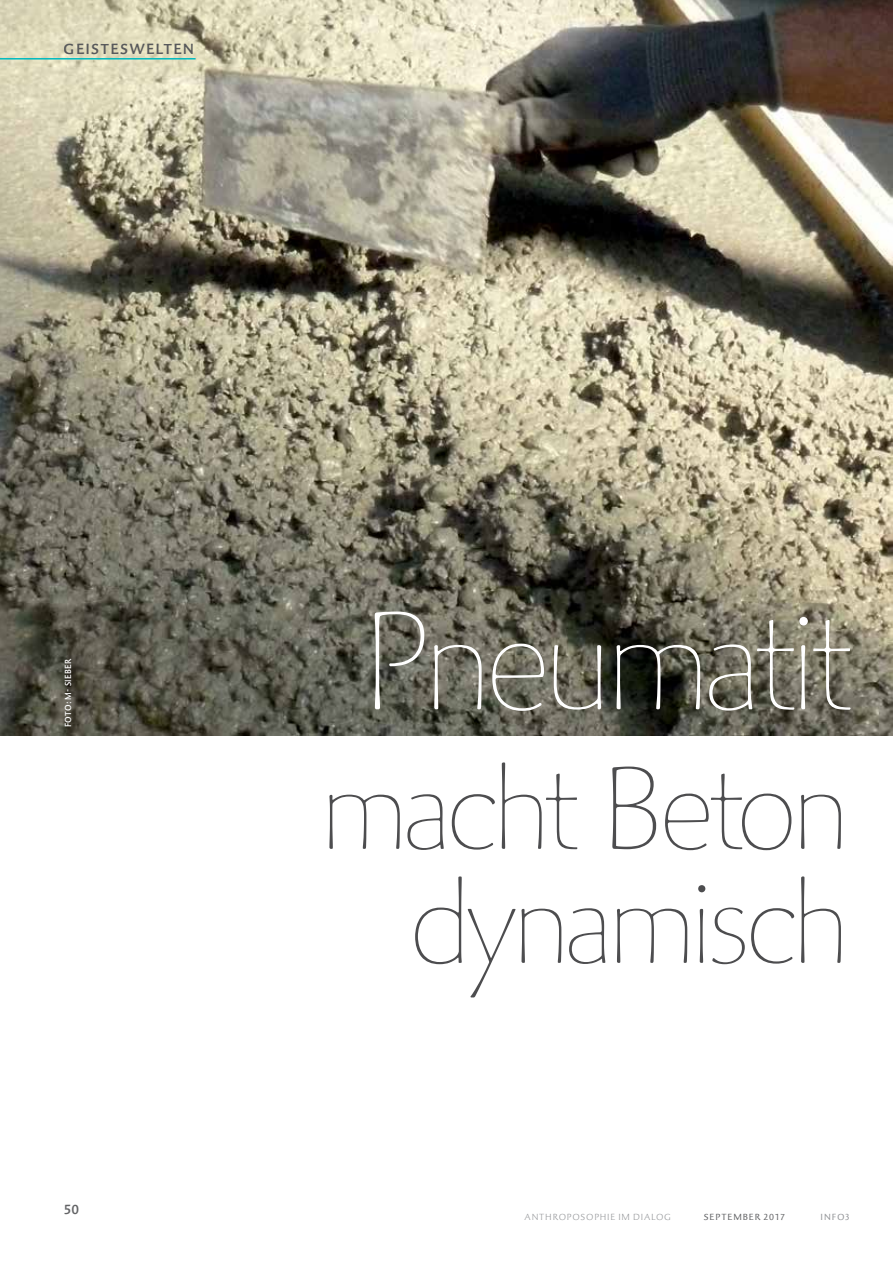
<style>
.page{position:relative;width:893px;height:1263px;background:#fff}
.page>*{position:absolute;margin:0;border:0;box-sizing:border-box;transform-origin:0 0}
.t1{font:300 142.5px "Palatino Sans Com Ult";letter-spacing:-.055em;color:#fff}
.t2{font:300 120px/114px "Palatino Sans Com Ult";letter-spacing:-.06em;color:#4d4d4f;text-align:right}
.t3{font:500 15px "Palatino Sans Com";letter-spacing:.07em;color:#58595b}
.t4{font:500 13.5px "Palatino Sans Com";color:#636466}
.t5{font:300 9px "Palatino Sans Com";letter-spacing:.085em;color:#939598}
.t6{font:9px "Palatino Sans Com";letter-spacing:.095em;color:#636466}
.t7{font:500 9px "Palatino Sans Com";letter-spacing:.04em;color:#fff;scale:.9 1}
.t8{font:9px "Palatino Sans Com";letter-spacing:.095em;color:#939598}
</style>
<div class="page">
<img style="left:0;top:0;width:893px;height:736px">
<hr style="left:0;top:58px;width:196px;height:2px;background:#00bbc0">
<h3 class="t3" style="left:64px;top:40px;width:132px">GEISTESWELTEN</h3>
<p class="t7" style="left:63px;top:727px;width:78px;rotate:-90deg">FOTO: M- SIEBER</p>
<h3 class="t4" style="left:64px;top:1201px;width:17px">50</h3>
<h1 class="t1" style="left:360px;top:575px;width:492px">Pneumatit</h1>
<h2 class="t2" style="left:319px;top:752px;width:533px">macht Beton dynamisch</h2>
<p class="t5" style="left:525px;top:1211px;width:148px">ANTHROPOSOPHIE IM DIALOG</p>
<p class="t6" style="left:704px;top:1211px;width:83px">SEPTEMBER 2017</p>
<p class="t8" style="left:821px;top:1211px;width:31px">INFO3</p>
</div>
